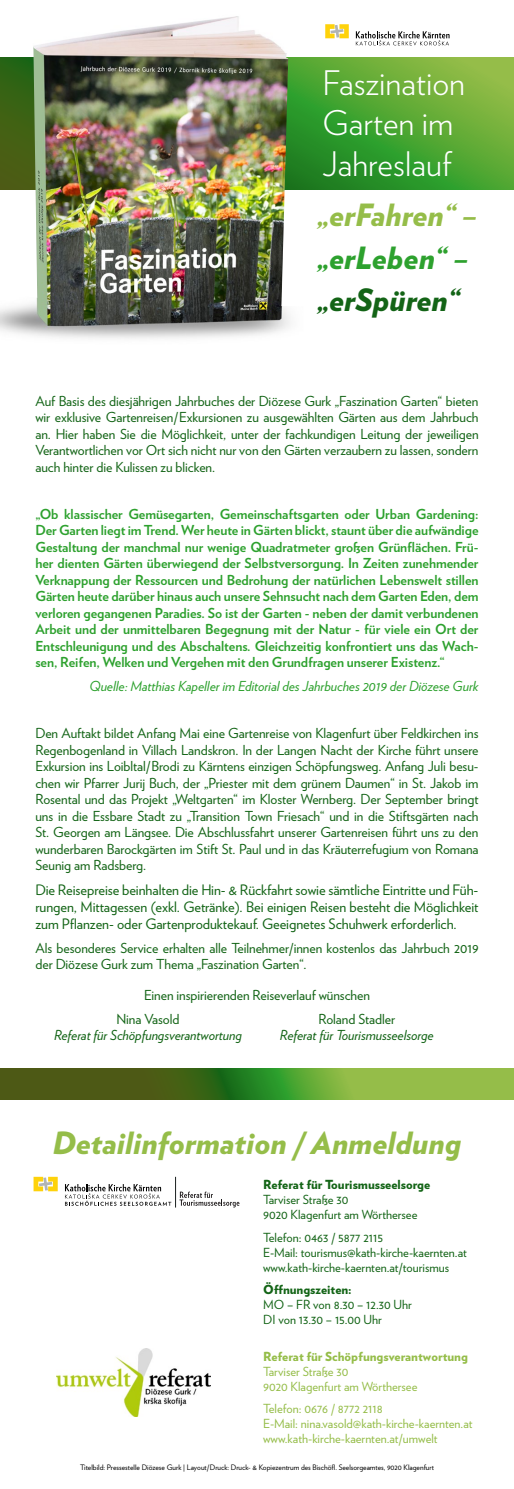
<style>
.page{position:relative;width:514px;height:1489px;background:#fff}
.page>*{position:absolute;margin:0;border:0;box-sizing:border-box;transform-origin:0 0}
.t1{font:300 33.75px/40.5px "Verlag";color:#fff}
.t2{font:italic 900 30.62px "Verlag";color:#95bd49}
.t3{font:italic 900 30.62px "Verlag";color:#2da12e}
.t4{font:italic 900 30.62px "Verlag";color:#136416}
.t5{font:14.38px/17.2px "Verlag";letter-spacing:-.005em;color:#136416;text-align:justify}
.t6{font:13.75px/16.5px "Verlag";letter-spacing:-.005em;color:#136416;text-align:justify}
.t7{font:700 13.75px/16.5px "Verlag";letter-spacing:-.005em;color:#2da12e;text-align:justify}
.t8{font:italic 13.75px "Verlag";letter-spacing:-.005em;color:#2da12e}
.t9{font:italic 13.75px "Verlag";letter-spacing:-.005em;color:#136416}
.t10{font:12.5px/15px "Verlag";color:#136416}
.t11{font:12.5px/15px "Verlag";color:#95bd49}
.t12{font:900 12.5px "Verlag";color:#136416}
.t13{font:900 12.5px "Verlag";color:#95bd49}
.t14{font:7.5px "Verlag";color:#000}
</style>
<div class="page">
<svg style="left:303px;top:58px;width:211px;height:132px;background:#53a634"></svg>
<svg style="left:325px;top:24px;width:24px;height:14px"></svg>
<svg style="left:356px;top:31px;width:93px;height:14px"></svg>
<img style="left:0;top:16px;width:303px;height:323px">
<img style="left:57px;top:1348px;width:153px;height:68px">
<svg style="left:34px;top:1176px;width:24px;height:15px"></svg>
<hr style="left:175px;top:1176px;width:1px;height:31px;background:#1a201f">
<svg style="left:65px;top:1184px;width:106px;height:21px"></svg>
<svg style="left:179px;top:1191px;width:60px;height:16px"></svg>
<svg style="left:0;top:1068px;width:514px;height:30px;background:#608a2b"></svg>
<h1 class="t1" style="left:322px;top:61px;width:144px">Faszination<br>Garten im<br>Jahreslauf</h1>
<h2 class="t2" style="left:317px;top:190px;width:161px">„erFahren“ –</h2>
<h2 class="t3" style="left:317px;top:232px;width:153px">„erLeben“ –</h2>
<h2 class="t4" style="left:317px;top:275px;width:144px">„erSpüren“</h2>
<p class="t6" style="left:35px;top:391px;width:444px">Auf Basis des diesjährigen Jahrbuches der Diözese Gurk „Faszination Garten“ bieten wir exklusive Gartenreisen/Exkursionen zu ausgewählten Gärten aus dem Jahrbuch an. Hier haben Sie die Möglichkeit, unter der fachkundigen Leitung der jeweiligen Verantwortlichen vor Ort sich nicht nur von den Gärten verzaubern zu lassen, sondern auch hinter die Kulissen zu blicken.</p>
<p class="t7" style="left:35px;top:505px;width:444px">„Ob klassischer Gemüsegarten, Gemeinschaftsgarten oder Urban Gardening:<br>Der Garten liegt im Trend. Wer heute in Gärten blickt, staunt über die aufwändige Gestaltung der manchmal nur wenige Quadratmeter großen Grünflächen. Frü&shy;her dienten Gärten überwiegend der Selbstversorgung. In Zeiten zunehmender Verknappung der Ressourcen und Bedrohung der natürlichen Lebenswelt stillen Gärten heute darüber hinaus auch unsere Sehnsucht nach dem Garten Eden, dem verloren gegangenen Paradies. So ist der Garten - neben der damit verbundenen Arbeit und der unmittelbaren Begegnung mit der Natur - für viele ein Ort der Entschleunigung und des Abschaltens. Gleichzeitig konfrontiert uns das Wach&shy;sen, Reifen, Welken und Vergehen mit den Grundfragen unserer Existenz.“</p>
<p class="t8" style="left:89px;top:675px;width:390px">Quelle: Matthias Kapeller im Editorial des Jahrbuches 2019 der Diözese Gurk</p>
<p class="t6" style="left:35px;top:724px;width:444px">Den Auftakt bildet Anfang Mai eine Gartenreise von Klagenfurt über Feldkirchen ins Regenbogenland in Villach Landskron. In der Langen Nacht der Kirche führt unsere Exkursion ins Loibltal/Brodi zu Kärntens einzigen Schöpfungsweg. Anfang Juli besu&shy;chen wir Pfarrer Jurij Buch, der „Priester mit dem grünem Daumen“ in St. Jakob im Rosental und das Projekt „Weltgarten“ im Kloster Wernberg. Der September bringt uns in die Essbare Stadt zu „Transition Town Friesach“ und in die Stiftsgärten nach St. Georgen am Längsee. Die Abschlussfahrt unserer Gartenreisen führt uns zu den wunderbaren Barockgärten im Stift St. Paul und in das Kräuterrefugium von Romana Seunig am Radsberg.</p>
<p class="t5" style="left:35px;top:880px;width:444px">Die Reisepreise beinhalten die Hin- &amp; Rückfahrt sowie sämtliche Eintritte und Füh&shy;rungen, Mittagessen (exkl. Getränke). Bei einigen Reisen besteht die Möglichkeit zum Pflanzen- oder Gartenproduktekauf. Geeignetes Schuhwerk erforderlich.</p>
<p class="t6" style="left:35px;top:938px;width:444px">Als besonderes Service erhalten alle Teilnehmer/innen kostenlos das Jahrbuch 2019 der Diözese Gurk zum Thema „Faszination Garten“.</p>
<p class="t6" style="left:117px;top:982px;width:255px;line-height:23.6px;text-indent:27px">Einen inspirierenden Reiseverlauf wünschen<br>Nina Vasold</p>
<p class="t6" style="left:318px;top:1009px;width:78px">Roland Stadler</p>
<p class="t9" style="left:54px;top:1024px;width:189px">Referat für Schöpfungsverantwortung</p>
<p class="t9" style="left:280px;top:1024px;width:155px">Referat für Tourismusseelsorge</p>
<h2 class="t2" style="left:53px;top:1117px;width:410px">Detailinformation / Anmeldung</h2>
<p class="t12" style="left:263px;top:1174px;width:168px">Referat für Tourismusseelsorge</p>
<p class="t10" style="left:263px;top:1191px;width:156px">Tarviser Straße 30<br>9020 Klagenfurt am Wörthersee</p>
<p class="t10" style="left:263px;top:1228px;width:205px">Telefon: 0463 / 5877 2115<br>E-Mail: tourismus@kath-kirche-kaernten.at www.kath-kirche-kaernten.at/tourismus</p>
<p class="t12" style="left:263px;top:1278px;width:90px">Öffnungszeiten:</p>
<p class="t10" style="left:263px;top:1295px;width:150px">MO – FR von 8.30 – 12.30 Uhr<br>DI von 13.30 – 15.00 Uhr</p>
<p class="t13" style="left:263px;top:1345px;width:206px">Referat für Schöpfungsverantwortung</p>
<p class="t11" style="left:263px;top:1362px;width:156px">Tarviser Straße 30<br>9020 Klagenfurt am Wörthersee</p>
<p class="t11" style="left:263px;top:1399px;width:211px">Telefon: 0676 / 8772 2118<br>E-Mail: nina.vasold@kath-kirche-kaernten.at www.kath-kirche-kaernten.at/umwelt</p>
<p class="t14" style="left:80px;top:1461px;width:355px">Titelbild: Pressestelle Diözese Gurk | Layout/Druck: Druck- &amp; Kopiezentrum des Bischöfl. Seelsorgeamtes, 9020 Klagenfurt</p>
</div>
